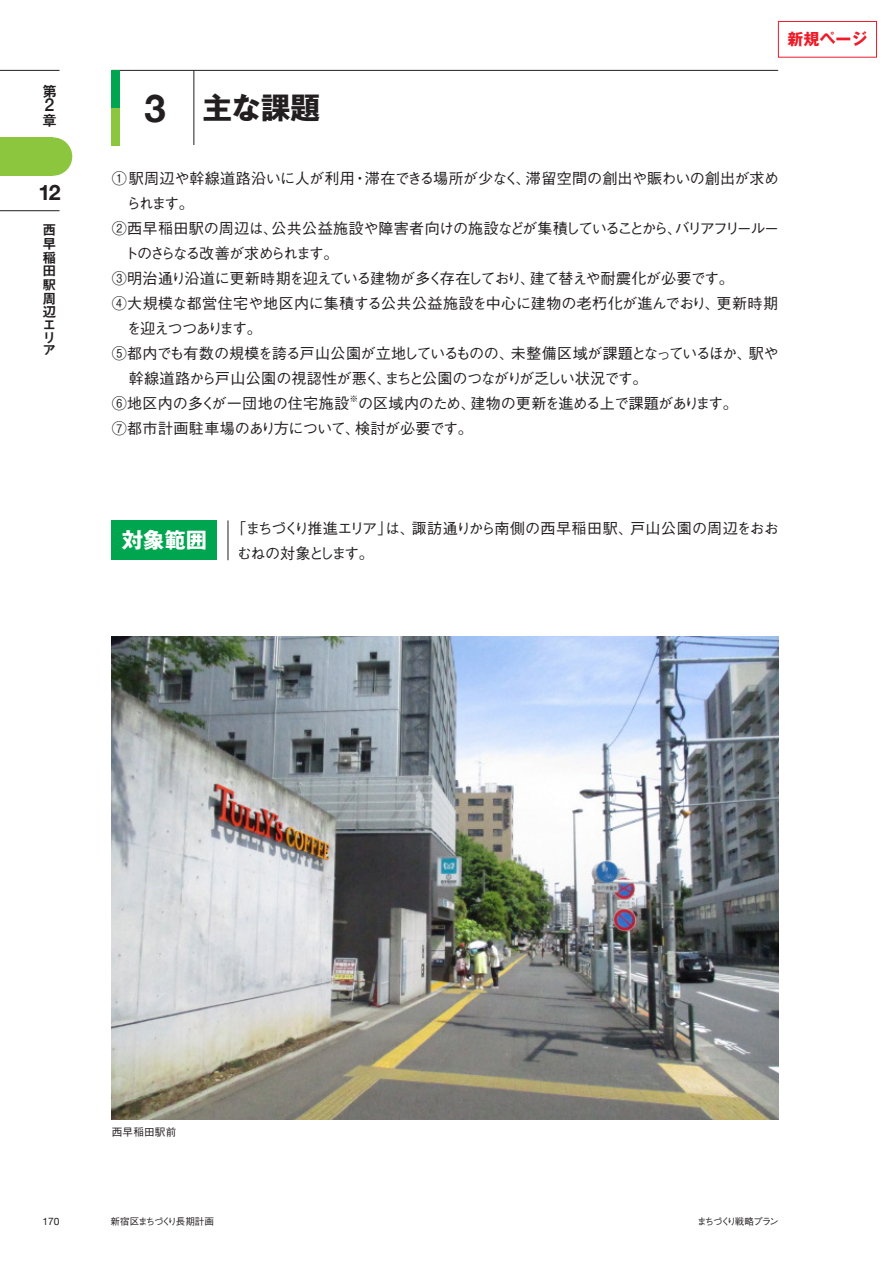
<style>
.page{position:relative;width:893px;height:1263px;background:#fff}
.page>*{position:absolute;margin:0;border:0;box-sizing:border-box;transform-origin:0 0}
.t1{font:700 29.7px "Gothic MB101 Pro";color:#231f20}
.t2{font:700 21.3px "Gothic MB101 Pro";color:#fff}
.t3{font:700 21.3px "Helvetica Neue";color:#231f20}
.t4{font:500 17.85px "Helvetica Neue";color:#231f20}
.t5{font:700 15.9px "Gothic MB101 Pro";color:#ee1c28}
.t6{font:500 15.15px/25px "Gothic BBB Pro";letter-spacing:-.03em;color:#231f20}
.t7{font:500 15.15px "Gothic BBB Pro";letter-spacing:-.05em;color:#231f20}
.t8{font:500 15.15px "Gothic BBB Pro";letter-spacing:.02em;color:#231f20}
.t9{font:500 15.15px "Gothic BBB Pro";letter-spacing:-.005em;color:#231f20}
.t10{font:500 15.15px "Gothic BBB Pro";letter-spacing:-.15em;color:#231f20}
.t11{font:500 15.15px "Gothic BBB Pro";letter-spacing:-.1em;color:#231f20}
.t12{font:14.85px "Midashi Go Pro MB31";color:#231f20}
.t13{font:13.8px/13.4px "Midashi Go Pro MB31";color:#231f20}
.t14{font:500 10.65px "Gothic BBB Pro";letter-spacing:.02em;color:#231f20}
.t15{font:10.2px "Helvetica Neue";color:#231f20}
.t16{font:500 9.6px "Gothic BBB Pro";letter-spacing:-.115em;color:#231f20}
.t17{font:500 9.6px "Gothic BBB Pro";letter-spacing:-.15em;color:#231f20}
.t18{font:500 8.85px "Gothic BBB Pro";color:#231f20}
.s1{font-family:"Helvetica Neue";font-size:38.25px}
</style>
<div class="page">
<hr style="left:0;top:210px;width:60px;height:1px;background:#231f20">
<hr style="left:0;top:70px;width:60px;height:1px;background:#231f20">
<div style="left:0;top:137px;width:53px;height:39px;background:#8bc63e"></div>
<div style="left:34px;top:137px;width:38px;height:39px;background:#8bc63e;border-radius:50%"></div>
<div style="left:112px;top:520px;width:105px;height:40px;background:#00a54f"></div>
<hr style="left:228px;top:520px;width:1px;height:40px;background:#231f20">
<hr style="left:112px;top:70px;width:666px;height:1px;background:#231f20">
<div style="left:112px;top:71px;width:8px;height:37px;background:#00a54f"></div>
<div style="left:112px;top:108px;width:8px;height:37px;background:#8bc63e"></div>
<hr style="left:194px;top:70px;width:1px;height:75px;background:#231f20">
<img style="left:112px;top:637px;width:666px;height:482px">
<div style="left:778px;top:21px;width:99px;height:36px;border:1px solid #ee1c28"></div>
<p class="t12" style="left:42px;top:79px;width:15px">第</p>
<p class="t4" style="left:45px;top:91px;width:11px">2</p>
<p class="t12" style="left:42px;top:108px;width:15px">章</p>
<h2 class="t3" style="left:38px;top:176px;width:24px">12</h2>
<p class="t13" style="left:43px;top:222px;width:15px">西早稲田駅周辺エリア</p>
<h1 class="t1" style="left:144px;top:83px;width:177px"><span class="s1">3</span> 主な課題</h1>
<p class="t5" style="left:788px;top:26px;width:81px">新規ページ</p>
<p class="t9" style="left:112px;top:166px;width:669px">①駅周辺や幹線道路沿いに人が利用・滞在できる場所が少なく、滞留空間の創出や賑わいの創出が求め</p>
<p class="t6" style="left:126px;top:189px;width:69px">られます。</p>
<p class="t6" style="left:112px;top:214px;width:669px">②西早稲田駅の周辺は、公共公益施設や障害者向けの施設などが集積していることから、バリアフリールー</p>
<p class="t10" style="left:124px;top:241px;width:216px">トのさらなる改善が求められます。</p>
<p class="t7" style="left:112px;top:266px;width:624px">③明治通り沿道に更新時期を迎えている建物が多く存在しており、建て替えや耐震化が必要です。</p>
<p class="t8" style="left:112px;top:291px;width:668px">④大規模な都営住宅や地区内に集積する公共公益施設を中心に建物の老朽化が進んでおり、更新時期</p>
<p class="t11" style="left:127px;top:316px;width:137px">を迎えつつあります。</p>
<p class="t7" style="left:112px;top:341px;width:668px">⑤都内でも有数の規模を誇る戸山公園が立地しているものの、未整備区域が課題となっているほか、駅や</p>
<p class="t6" style="left:129px;top:364px;width:521px">幹線道路から戸山公園の視認性が悪く、まちと公園のつながりが乏しい状況です。</p>
<p class="t8" style="left:112px;top:391px;width:239px">⑥地区内の多くが一団地の住宅施設</p>
<p class="t18" style="left:350px;top:391px;width:10px">※</p>
<p class="t6" style="left:112px;top:389px;width:628px;text-indent:246px">の区域内のため、建物の更新を進める上で課題があります。<br>⑦都市計画駐車場のあり方について、検討が必要です。</p>
<h2 class="t2" style="left:122px;top:523px;width:87px">対象範囲</h2>
<p class="t6" style="left:237px;top:514px;width:543px;text-indent:-6px">「まちづくり推進エリア」は、諏訪通りから南側の西早稲田駅、戸山公園の周辺をおおむねの対象とします。</p>
<p class="t14" style="left:112px;top:1124px;width:66px">西早稲田駅前</p>
<p class="t15" style="left:43px;top:1213px;width:19px">170</p>
<p class="t16" style="left:111px;top:1213px;width:105px">新宿区まちづくり長期計画</p>
<p class="t17" style="left:697px;top:1213px;width:83px">まちづくり戦略プラン</p>
</div>
